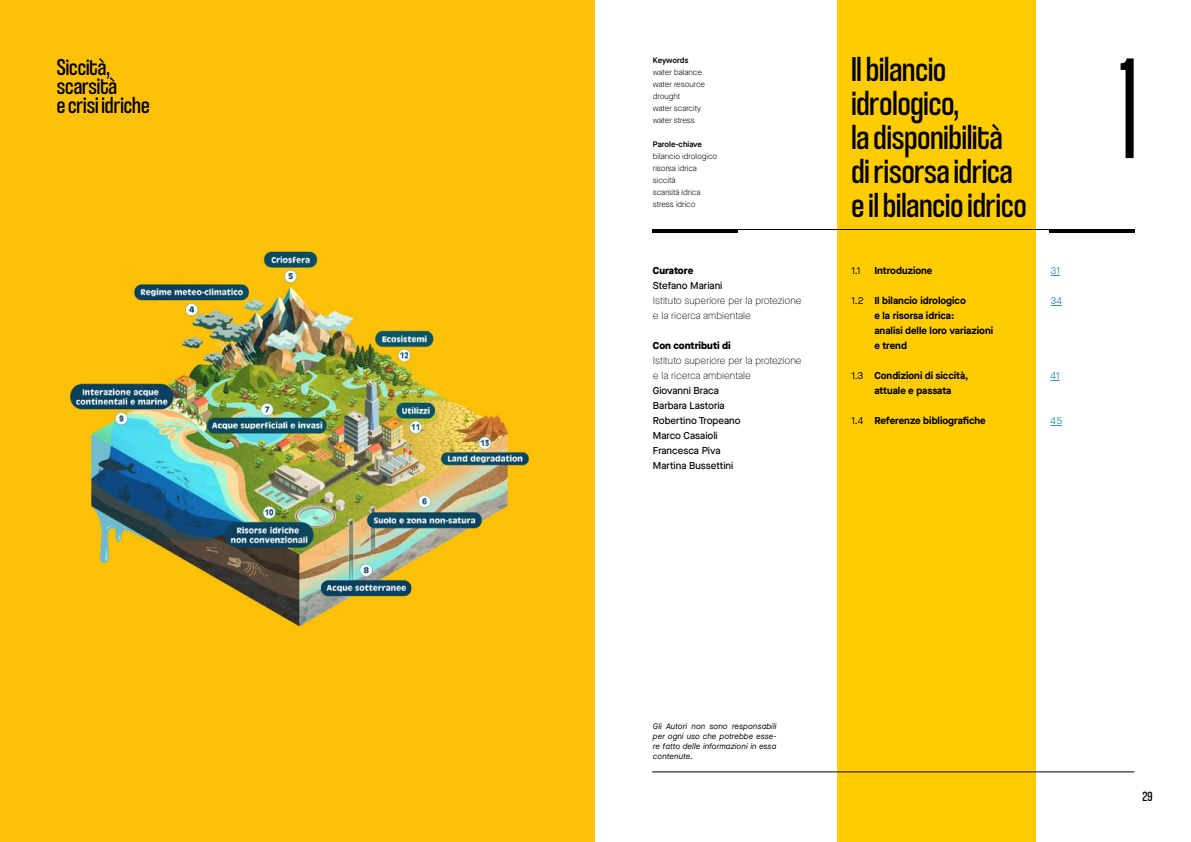
<style>
.page{position:relative;width:1191px;height:842px;background:#fff}
.page>*{position:absolute;margin:0;border:0;box-sizing:border-box;transform-origin:0 0}
.t1{font:150px "Coolvetica Crammed Rg";color:#000}
.t2{font:36px/34px "Coolvetica Condensed Rg";color:#000}
.t3{font:24px/19px "Coolvetica Condensed Rg";color:#000}
.t4{font:14px "Coolvetica Condensed Rg";color:#000}
.t5{font:700 10px/15px "Maison Neue";color:#000}
.t6{font:100 10px/15px "Maison Neue";color:#000}
.t7{font:500 10px/15px "Maison Neue";color:#000}
.t8{font:800 10px "Maison Neue";color:#000}
.t9{font:10px "Maison Neue";color:#3192bb}
.t10{font:10px "Maison Neue";color:#000}
.t11{font:300 8px/12px "Maison Neue";color:#000}
.t12{font:italic 8px/10px "Maison Neue";letter-spacing:.01em;color:#000;text-align:justify}
.t13{font:600 8px "Maison Neue";color:#000}
.t14{font:600 8px "Maison Neue";letter-spacing:-.02em;color:#000}
.s1{font-weight:400}
</style>
<div class="page">
<img style="left:0;top:0;width:595px;height:842px">
<div style="left:837px;top:0;width:198px;height:842px;background:#fc0"></div>
<hr style="left:653px;top:229px;width:482px;height:1px;background:#000">
<hr style="left:653px;top:229px;width:85px;height:4px;background:#000">
<svg style="left:1050px;top:305px;width:12px;height:1px"></svg>
<svg style="left:1050px;top:425px;width:12px;height:1px"></svg>
<hr style="left:1050px;top:229px;width:85px;height:4px;background:#000">
<hr style="left:652px;top:772px;width:482px;height:1px;background:#000">
<h2 class="t2" style="left:851px;top:51px;width:177px">Il bilancio idrologico,<br>la disponibilità di risorsa idrica e il bilancio idrico</h2>
<p class="t14" style="left:653px;top:55px;width:37px">Keywords</p>
<p class="t11" style="left:653px;top:66px;width:54px">water balance water resource drought<br>water scarcity water stress</p>
<p class="t13" style="left:653px;top:139px;width:51px">Parole-chiave</p>
<p class="t11" style="left:653px;top:150px;width:66px">bilancio idrologico risorsa idrica siccità<br>scarsità idrica stress idrico</p>
<h3 class="t3" style="left:57px;top:57px;width:94px">Siccità, scarsità<br>e crisi idriche</h3>
<h1 class="t1" style="left:1119px;top:31px;width:18px">1</h1>
<p class="t8" style="left:653px;top:263px;width:42px">Curatore</p>
<p class="t7" style="left:653px;top:278px;width:71px">Stefano Mariani</p>
<p class="t6" style="left:653px;top:293px;width:150px">Istituto superiore per la protezione e la ricerca ambientale</p>
<p class="t8" style="left:653px;top:338px;width:79px">Con contributi di</p>
<p class="t6" style="left:653px;top:353px;width:150px">Istituto superiore per la protezione e la ricerca ambientale</p>
<p class="t7" style="left:653px;top:383px;width:89px">Giovanni Braca<br>Barbara Lastoria<br>Robertino Tropeano<br>Marco Casaioli<br>Francesca Piva<br>Martina Bussettini</p>
<p class="t10" style="left:851px;top:264px;width:11px">1.1</p>
<p class="t5" style="left:874px;top:263px;width:60px">Introduzione</p>
<p class="t5" style="left:874px;top:293px;width:120px;text-indent:-23px"><span class="s1">1.2</span> Il bilancio idrologico<br>e la risorsa idrica:<br>analisi delle loro variazioni e trend</p>
<p class="t5" style="left:851px;top:368px;width:118px;text-align:center"><span class="s1">1.3</span> Condizioni di siccità, attuale e passata</p>
<p class="t5" style="left:851px;top:413px;width:136px"><span class="s1">1.4</span> Referenze bibliografiche</p>
<p class="t9" style="left:1050px;top:264px;width:11px">31</p>
<p class="t9" style="left:1050px;top:294px;width:13px">34</p>
<p class="t9" style="left:1050px;top:369px;width:11px">41</p>
<p class="t9" style="left:1050px;top:414px;width:13px">45</p>
<p class="t12" style="left:653px;top:721px;width:125px">Gli Autori non sono responsabili per ogni uso che potrebbe esse&shy;re fatto delle informazioni in essa contenute.</p>
<h3 class="t4" style="left:1142px;top:787px;width:12px">29</h3>
</div>
